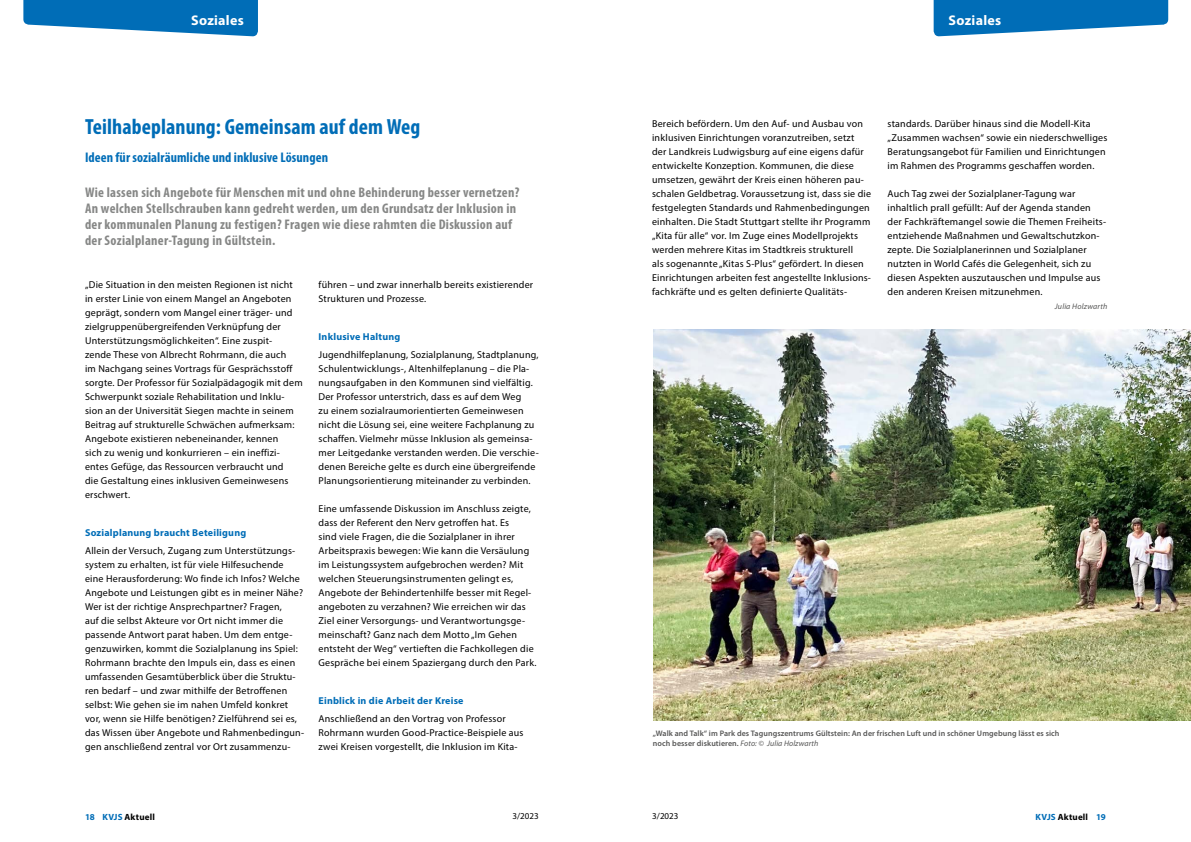
<style>
.page{position:relative;width:1191px;height:842px;background:#fff}
.page>*{position:absolute;margin:0;border:0;box-sizing:border-box;transform-origin:0 0}
.Inhalt_H1_Headline{font:700 condensed 22px "Myriad Pro";letter-spacing:.005em;color:#006db7}
.Inhalt_P_Teaser{font:700 condensed 14px/16px "Myriad Pro";letter-spacing:.02em;color:#868786}
.Inhalt_H2_Subhead{font:700 condensed 14px "Myriad Pro";letter-spacing:.005em;color:#006db7}
.t1{font:700 14px "Myriad Pro";letter-spacing:.02em;color:#fff}
.Inhalt_P_Copytext{font:10px/14px "Myriad Pro";letter-spacing:.02em;color:#000}
.Inhalt_H3_Überschrift_Blau{font:700 10px "Myriad Pro";letter-spacing:.02em;color:#006db7}
.t2{font:700 9px "Myriad Pro";letter-spacing:.02em;color:#000}
.t3{font:9px "Myriad Pro";letter-spacing:.005em;color:#000}
.t4{font:600 8px/10px "Myriad Pro";letter-spacing:.01em;color:#565655}
.Inhalt_Autor{font:italic 8px "Myriad Pro";letter-spacing:.02em;color:#565655}
.s1{font-weight:400;font-style:italic}
.s2{color:#006db7}
</style>
<div class="page">
<svg style="left:23px;top:0;width:235px;height:36px;background:#2783c2"></svg>
<svg style="left:933px;top:0;width:235px;height:36px;background:#2883c2"></svg>
<img style="left:653px;top:330px;width:538px;height:391px">
<h2 class="t1" style="left:191px;top:11px;width:54px">Soziales</h2>
<h2 class="t1" style="left:948px;top:11px;width:54px">Soziales</h2>
<h1 class="Inhalt_H1_Headline" style="left:85px;top:112px;width:337px">Teilhabeplanung: Gemeinsam auf dem Weg</h1>
<h2 class="Inhalt_H2_Subhead" style="left:85px;top:148px;width:244px">Ideen für sozialräumliche und inklusive Lösungen</h2>
<p class="Inhalt_P_Teaser" style="left:85px;top:184px;width:436px">Wie lassen sich Angebote für Menschen mit und ohne Behinderung besser vernetzen?<br>An welchen Stellschrauben kann gedreht werden, um den Grundsatz der Inklusion in der kommunalen Planung zu festigen? Fragen wie diese rahmten die Diskussion auf der Sozialplaner-Tagung in Gültstein.</p>
<p class="Inhalt_P_Copytext" style="left:85px;top:277px;width:219px">„Die Situation in den meisten Regionen ist nicht in erster Linie von einem Mangel an Angeboten geprägt, sondern vom Mangel einer träger- und zielgruppenübergreifenden Verknüpfung der Unterstützungsmöglichkeiten“. Eine zuspit-<br>zende These von Albrecht Rohrmann, die auch<br>im Nachgang seines Vortrags für Gesprächsstoff sorgte. Der Professor für Sozialpädagogik mit dem Schwerpunkt soziale Rehabilitation und Inklu&shy;sion an der Universität Siegen machte in seinem Beitrag auf strukturelle Schwächen aufmerksam:<br>Angebote existieren nebeneinander, kennen<br>sich zu wenig und konkurrieren – ein ineffizi&shy;entes Gefüge, das Ressourcen verbraucht und<br>die Gestaltung eines inklusiven Gemeinwesens erschwert.</p>
<h3 class="Inhalt_H3_Überschrift_Blau" style="left:85px;top:526px;width:163px">Sozialplanung braucht Beteiligung</h3>
<p class="Inhalt_P_Copytext" style="left:85px;top:543px;width:220px">Allein der Versuch, Zugang zum Unterstützungs&shy;system zu erhalten, ist für viele Hilfesuchende eine Herausforderung: Wo finde ich Infos? Welche Angebote und Leistungen gibt es in meiner Nähe?<br>Wer ist der richtige Ansprechpartner? Fragen,<br>auf die selbst Akteure vor Ort nicht immer die passende Antwort parat haben. Um dem entge&shy;genzuwirken, kommt die Sozialplanung ins Spiel:<br>Rohrmann brachte den Impuls ein, dass es einen umfassenden Gesamtüberblick über die Struktu&shy;ren bedarf – und zwar mithilfe der Betroffenen selbst: Wie gehen sie im nahen Umfeld konkret vor, wenn sie Hilfe benötigen? Zielführend sei es, das Wissen über Angebote und Rahmenbedingun&shy;gen anschließend zentral vor Ort zusammenzu-</p>
<p class="Inhalt_P_Copytext" style="left:318px;top:277px;width:216px">führen – und zwar innerhalb bereits existierender<br>Strukturen und Prozesse.</p>
<h3 class="Inhalt_H3_Überschrift_Blau" style="left:318px;top:330px;width:83px">Inklusive Haltung</h3>
<p class="Inhalt_P_Copytext" style="left:318px;top:347px;width:222px">Jugendhilfeplanung, Sozialplanung, Stadtplanung, Schulentwicklungs-, Altenhilfeplanung – die Pla&shy;nungsaufgaben in den Kommunen sind vielfältig.<br>Der Professor unterstrich, dass es auf dem Weg<br>zu einem sozialraumorientierten Gemeinwesen nicht die Lösung sei, eine weitere Fachplanung zu schaffen. Vielmehr müsse Inklusion als gemeinsa&shy;mer Leitgedanke verstanden werden. Die verschie&shy;denen Bereiche gelte es durch eine übergreifende Planungsorientierung miteinander zu verbinden.</p>
<p class="Inhalt_P_Copytext" style="left:318px;top:501px;width:219px">Eine umfassende Diskussion im Anschluss zeigte, dass der Referent den Nerv getroffen hat. Es<br>sind viele Fragen, die die Sozialplaner in ihrer Arbeitspraxis bewegen: Wie kann die Versäulung im Leistungssystem aufgebrochen werden? Mit welchen Steuerungsinstrumenten gelingt es, Angebote der Behindertenhilfe besser mit Regel&shy;angeboten zu verzahnen? Wie erreichen wir das Ziel einer Versorgungs- und Verantwortungsge&shy;meinschaft? Ganz nach dem Motto „Im Gehen entsteht der Weg“ vertieften die Fachkollegen die Gespräche bei einem Spaziergang durch den Park.</p>
<h3 class="Inhalt_H3_Überschrift_Blau" style="left:318px;top:694px;width:146px">Einblick in die Arbeit der Kreise</h3>
<p class="Inhalt_P_Copytext" style="left:318px;top:711px;width:206px">Anschließend an den Vortrag von Professor<br>Rohrmann wurden Good-Practice-Beispiele aus zwei Kreisen vorgestellt, die Inklusion im Kita-</p>
<p class="Inhalt_P_Copytext" style="left:652px;top:116px;width:220px">Bereich befördern. Um den Auf- und Ausbau von inklusiven Einrichtungen voranzutreiben, setzt<br>der Landkreis Ludwigsburg auf eine eigens dafür entwickelte Konzeption. Kommunen, die diese umsetzen, gewährt der Kreis einen höheren pau&shy;schalen Geldbetrag. Voraussetzung ist, dass sie die festgelegten Standards und Rahmenbedingungen einhalten. Die Stadt Stuttgart stellte ihr Programm „Kita für alle“ vor. Im Zuge eines Modellprojekts werden mehrere Kitas im Stadtkreis strukturell<br>als sogenannte „Kitas S-Plus“ gefördert. In diesen Einrichtungen arbeiten fest angestellte Inklusions&shy;fachkräfte und es gelten definierte Qualitäts-</p>
<p class="Inhalt_P_Copytext" style="left:887px;top:116px;width:221px">standards. Darüber hinaus sind die Modell-Kita „Zusammen wachsen“ sowie ein niederschwelliges Beratungsangebot für Familien und Einrichtungen im Rahmen des Programms geschaffen worden.</p>
<p class="Inhalt_P_Copytext" style="left:887px;top:186px;width:220px">Auch Tag zwei der Sozialplaner-Tagung war inhaltlich prall gefüllt: Auf der Agenda standen der Fachkräftemangel sowie die Themen Freiheits&shy;entziehende Maßnahmen und Gewaltschutzkon&shy;zepte. Die Sozialplanerinnen und Sozialplaner nutzten in World Cafés die Gelegenheit, sich zu diesen Aspekten auszutauschen und Impulse aus den anderen Kreisen mitzunehmen.</p>
<p class="Inhalt_Autor" style="left:1055px;top:301px;width:54px">Julia Holzwarth</p>
<p class="t4" style="left:653px;top:728px;width:408px">„Walk and Talk“ im Park des Tagungszentrums Gültstein: An der frischen Luft und in schöner Umgebung lässt es sich noch besser diskutieren. <span class="s1">Foto: © Julia Holzwarth</span></p>
<p class="t2" style="left:85px;top:811px;width:71px"><span class="s2">18 KVJS</span> Aktuell</p>
<p class="t3" style="left:512px;top:811px;width:28px">3/2023</p>
<p class="t3" style="left:652px;top:811px;width:28px">3/2023</p>
<p class="t2" style="left:1035px;top:811px;width:72px"><span class="s2">KVJS</span> Aktuell <span class="s2">19</span></p>
</div>
